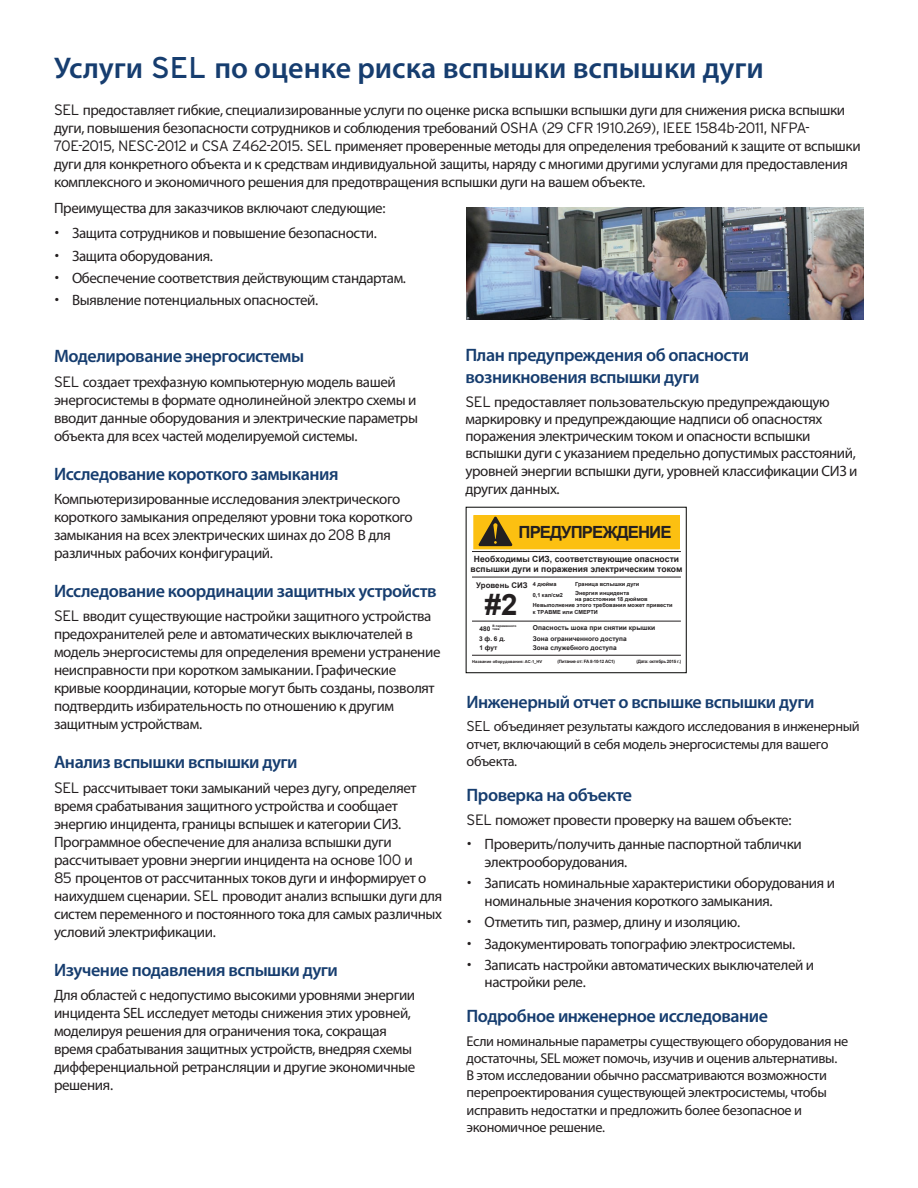
<style>
.page{position:relative;width:918px;height:1188px;background:#fff}
.page>*{position:absolute;margin:0;border:0;box-sizing:border-box;transform-origin:0 0}
.t1{font:600 30px "Myriad Pro";color:#163d6f}
.t2{font:700 29.55px "Arial";color:#231f20}
.t3{font:600 18px/21.6px "Myriad Pro";letter-spacing:-.025em;color:#163d6f}
.t4{font:700 16.8px "Arial";letter-spacing:-.055em;color:#231f20}
.t5{font:15px/18px "Myriad Pro";letter-spacing:-.025em;color:#231f20}
.t6{font:14.25px/17.2px "Myriad Pro";letter-spacing:-.025em;color:#231f20}
.t7{font:700 8.55px/10.4px "Arial";color:#231f20;text-align:center}
.t8{font:700 7.8px "Arial";color:#231f20}
.t9{font:700 6.75px "Arial";color:#231f20}
.t10{font:700 6.6px/9.3px "Arial";color:#231f20}
.t11{font:700 5.55px/6.8px "Arial";color:#231f20}
.t12{font:700 4.5px "Arial";letter-spacing:-.05em;color:#231f20}
.t13{font:700 4.05px "Arial";color:#231f20}
.t14{font:700 3.15px/3.8px "Arial";color:#231f20}
.s1{font-family:"Interstate Poly";font-weight:400}
.s2{font-family:"Interstate Poly";font-weight:300}
.s3{font-family:"Interstate";font-weight:300}
</style>
<div class="page">
<div style="left:474px;top:516px;width:205px;height:33px;background:#fcc011"></div>
<div style="left:474px;top:515px;width:206px;height:34px;border:1px solid #fcc011"></div>
<svg style="left:478px;top:516px;width:35px;height:30px"></svg>
<hr style="left:472px;top:551px;width:209px;height:1px;background:#231f20">
<hr style="left:472px;top:577px;width:209px;height:1px;background:#231f20">
<hr style="left:472px;top:621px;width:209px;height:1px;background:#231f20">
<hr style="left:472px;top:655px;width:209px;height:1px;background:#231f20">
<img style="left:467px;top:207px;width:397px;height:113px">
<h1 class="t1" style="left:54px;top:49px;width:711px">Услуги <span class="s1">SEL</span> по оценке риска вспышки вспышки дуги</h1>
<p class="t5" style="left:54px;top:101px;width:808px"><span class="s2">SEL</span> предоставляет гибкие, специализированные услуги по оценке риска вспышки вспышки дуги для снижения риска вспышки дуги, повышения безопасности сотрудников и соблюдения требований <span class="s2">OSHA (29 CFR 1910.269), IEEE 1584b-2011, NFPA-70E-2015, NESC-2012</span> и <span class="s2">CSA Z462-2015. SEL</span> применяет проверенные методы для определения требований к защите от вспышки дуги для конкретного объекта и к средствам индивидуальной защиты, наряду с многими другими услугами для предоставления комплексного и экономичного решения для предотвращения вспышки дуги на вашем объекте.</p>
<p class="t5" style="left:54px;top:199px;width:333px">Преимущества для заказчиков включают следующие:</p>
<p class="t5" style="left:54px;top:224px;width:324px"><span class="s3">•</span> Защита сотрудников и повышение безопасности.</p>
<p class="t5" style="left:54px;top:247px;width:160px"><span class="s3">•</span> Защита оборудования.</p>
<p class="t5" style="left:54px;top:269px;width:354px"><span class="s3">•</span> Обеспечение соответствия действующим стандартам.</p>
<p class="t5" style="left:54px;top:291px;width:266px"><span class="s3">•</span> Выявление потенциальных опасностей.</p>
<p class="t3" style="left:54px;top:345px;width:252px">Моделирование энергосистемы</p>
<p class="t5" style="left:54px;top:372px;width:366px"><span class="s2">SEL</span> создает трехфазную компьютерную модель вашей энергосистемы в формате однолинейной электро схемы и вводит данные оборудования и электрические параметры объекта для всех частей моделируемой системы.</p>
<p class="t3" style="left:54px;top:462px;width:286px">Исследование короткого замыкания</p>
<p class="t5" style="left:54px;top:490px;width:360px">Компьютеризированные исследования электрического короткого замыкания определяют уровни тока короткого замыкания на всех электрических шинах до <span class="s2">208</span> В для различных рабочих конфигураций.</p>
<p class="t3" style="left:54px;top:580px;width:384px">Исследование координации защитных устройств</p>
<p class="t5" style="left:54px;top:607px;width:388px"><span class="s2">SEL</span> вводит существующие настройки защитного устройства предохранителей реле и автоматических выключателей в модель энергосистемы для определения времени устранение неисправности при коротком замыкании. Графические кривые координации, которые могут быть созданы, позволят подтвердить избирательность по отношению к другим защитным устройствам.</p>
<p class="t3" style="left:54px;top:751px;width:245px">Анализ вспышки вспышки дуги</p>
<p class="t5" style="left:54px;top:778px;width:390px"><span class="s2">SEL</span> рассчитывает токи замыканий через дугу, определяет время срабатывания защитного устройства и сообщает энергию инцидента, границы вспышек и категории СИЗ.<br>Программное обеспечение для анализа вспышки дуги рассчитывает уровни энергии инцидента на основе <span class="s2">100</span> и<br><span class="s2">85</span> процентов от рассчитанных токов дуги и информирует о наихудшем сценарии. <span class="s2">SEL</span> проводит анализ вспышки дуги для систем переменного и постоянного тока для самых различных условий электрификации.</p>
<p class="t3" style="left:54px;top:958px;width:286px">Изучение подавления вспышки дуги</p>
<p class="t5" style="left:54px;top:986px;width:363px">Для областей с недопустимо высокими уровнями энергии инцидента SEL исследует методы снижения этих уровней, моделируя решения для ограничения тока, сокращая время срабатывания защитных устройств, внедряя схемы дифференциальной ретрансляции и другие экономичные решения.</p>
<p class="t3" style="left:465px;top:344px;width:285px">План предупреждения об опасности возникновения вспышки дуги</p>
<p class="t5" style="left:465px;top:393px;width:394px;line-height:17.4px"><span class="s2">SEL</span> предоставляет пользовательскую предупреждающую маркировку и предупреждающие надписи об опасностях поражения электрическим током и опасности вспышки вспышки дуги с указанием предельно допустимых расстояний, уровней энергии вспышки дуги, уровней классификации СИЗ и других данных.</p>
<p class="t4" style="left:519px;top:520px;width:155px">ПРЕДУПРЕЖДЕНИЕ</p>
<p class="t7" style="left:470px;top:554px;width:214px">Необходимы СИЗ, соответствующие опасности вспышки дуги и поражения электрическим током</p>
<p class="t11" style="left:533px;top:581px;width:25px">4 дюйма</p>
<h2 class="t2" style="left:485px;top:584px;width:34px">#2</h2>
<p class="t11" style="left:533px;top:592px;width:32px">0,1 кал/см2</p>
<p class="t11" style="left:575px;top:580px;width:66px;line-height:8.2px">Граница вспышки дуги<br>Энергия инцидента</p>
<p class="t11" style="left:575px;top:596px;width:74px">на расстоянии 18 дюймов</p>
<p class="t9" style="left:533px;top:623px;width:124px">Опасность шока при снятии крышки</p>
<p class="t8" style="left:476px;top:580px;width:53px">Уровень СИЗ</p>
<p class="t11" style="left:533px;top:602px;width:141px">Невыполнение этого требования может привести к ТРАВМЕ или СМЕРТИ</p>
<p class="t14" style="left:493px;top:624px;width:25px">В переменного тока</p>
<p class="t10" style="left:479px;top:624px;width:12px">480</p>
<p class="t13" style="left:472px;top:659px;width:72px">Название оборудования: AC-1_HV</p>
<p class="t12" style="left:558px;top:658px;width:59px">(Питание от: FA 8-10-12 AC1)</p>
<p class="t10" style="left:479px;top:634px;width:28px">3 ф. 6 д.<br>1 фут</p>
<p class="t10" style="left:533px;top:634px;width:95px">Зона ограниченного доступа<br>Зона служебного доступа</p>
<p class="t12" style="left:636px;top:658px;width:46px">(Дата: октябрь 2015 г.)</p>
<p class="t3" style="left:467px;top:690px;width:349px">Инженерный отчет о вспышке вспышки дуги</p>
<p class="t6" style="left:467px;top:718px;width:395px"><span class="s2">SEL</span> объединяет результаты каждого исследования в инженерный отчет, включающий в себя модель энергосистемы для вашего объекта.</p>
<p class="t3" style="left:467px;top:784px;width:167px">Проверка на объекте</p>
<p class="t5" style="left:467px;top:810px;width:326px"><span class="s2">SEL</span> поможет провести проверку на вашем объекте:</p>
<p class="t5" style="left:485px;top:836px;width:319px;line-height:17.2px;text-indent:-18px"><span class="s3">•</span> Проверить/получить данные паспортной таблички электрооборудования.</p>
<p class="t5" style="left:485px;top:874px;width:352px;line-height:17.2px;text-indent:-18px"><span class="s3">•</span> Записать номинальные характеристики оборудования и номинальные значения короткого замыкания.</p>
<p class="t5" style="left:467px;top:913px;width:275px"><span class="s3">•</span> Отметить тип, размер, длину и изоляцию.</p>
<p class="t5" style="left:467px;top:934px;width:330px"><span class="s3">•</span> Задокументировать топографию электросистемы.</p>
<p class="t5" style="left:485px;top:956px;width:331px;line-height:17.2px;text-indent:-18px"><span class="s3">•</span> Записать настройки автоматических выключателей и настройки реле.</p>
<p class="t3" style="left:467px;top:1005px;width:303px">Подробное инженерное исследование</p>
<p class="t6" style="left:467px;top:1032px;width:383px">Если номинальные параметры существующего оборудования не достаточны, SEL может помочь, изучив и оценив альтернативы.<br>В этом исследовании обычно рассматриваются возможности перепроектирования существующей электросистемы, чтобы исправить недостатки и предложить более безопасное и экономичное решение.</p>
</div>
